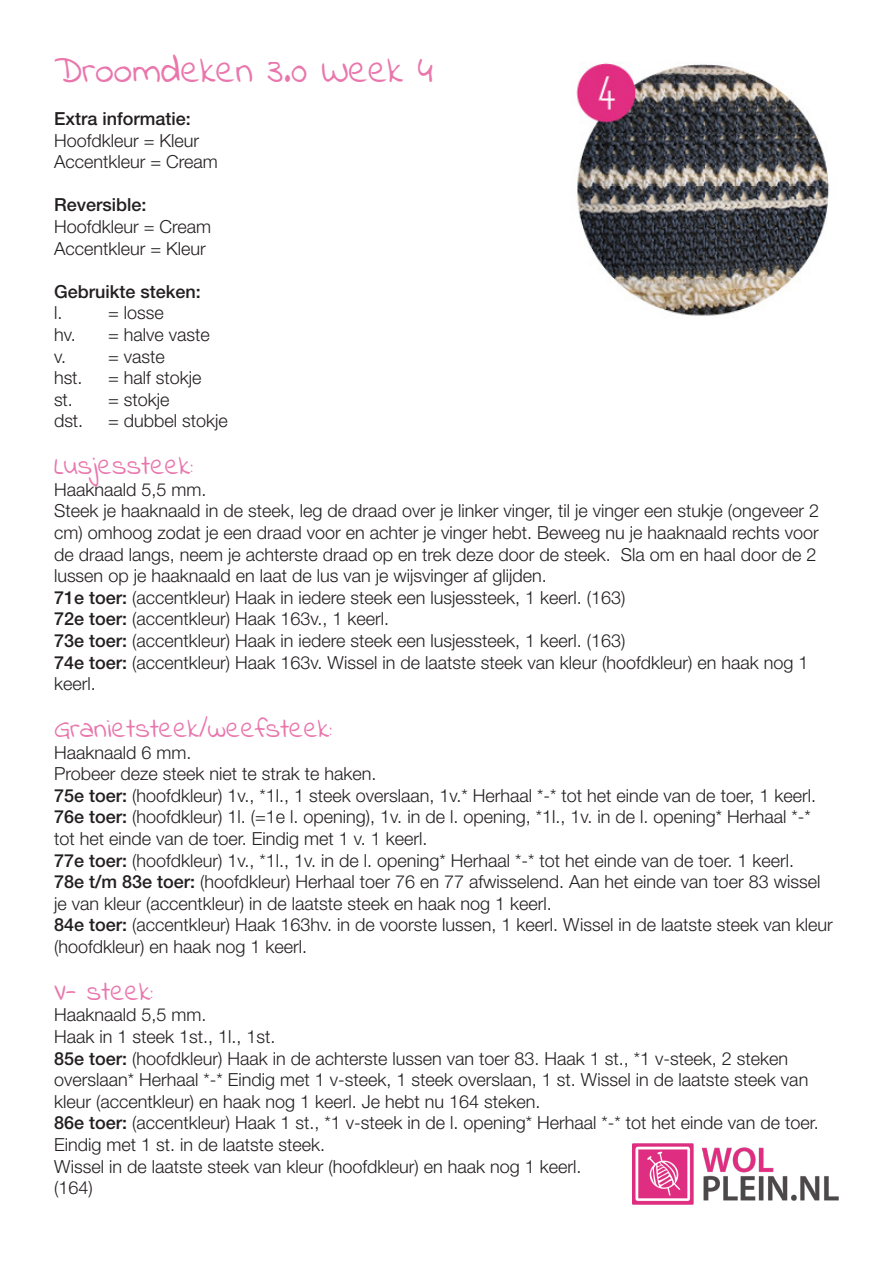
<style>
.page{position:relative;width:893px;height:1263px;background:#fff}
.page>*{position:absolute;margin:0;border:0;box-sizing:border-box;transform-origin:0 0}
.t1{font:28.5px "Indie Flower";color:#e976ac}
.t2{font:21px "Indie Flower";color:#e976ac}
.t3{font:300 18px/21.6px "Helvetica Neue LT Std";color:#231f20}
.t4{font:500 18px "Helvetica Neue LT Std";color:#231f20}
.s1{font-weight:500}
</style>
<div class="page">
<img style="left:633px;top:1143px;width:206px;height:62px">
<img style="left:576px;top:62px;width:253px;height:254px">
<p class="t1" style="left:54px;top:55px;width:381px">DROOMDEKEN 3.0 WEEK 4</p>
<p class="t4" style="left:54px;top:108px;width:138px">Extra informatie:</p>
<p class="t3" style="left:54px;top:129px;width:147px">Hoofdkleur = Kleur</p>
<p class="t3" style="left:54px;top:151px;width:165px">Accentkleur = Cream</p>
<p class="t4" style="left:54px;top:194px;width:94px">Reversible:</p>
<p class="t3" style="left:54px;top:215px;width:159px">Hoofdkleur = Cream</p>
<p class="t3" style="left:54px;top:237px;width:153px">Accentkleur = Kleur</p>
<p class="t4" style="left:54px;top:281px;width:148px">Gebruikte steken:</p>
<p class="t3" style="left:54px;top:302px;width:10px">l.</p>
<p class="t3" style="left:108px;top:302px;width:57px">= losse</p>
<p class="t3" style="left:54px;top:323px;width:157px">hv. = halve vaste</p>
<p class="t3" style="left:54px;top:345px;width:112px">v. = vaste</p>
<p class="t3" style="left:54px;top:367px;width:30px">hst.</p>
<p class="t3" style="left:108px;top:367px;width:95px">= half stokje</p>
<p class="t3" style="left:54px;top:388px;width:117px">st. = stokje</p>
<p class="t3" style="left:54px;top:410px;width:31px">dst.</p>
<p class="t3" style="left:108px;top:410px;width:121px">= dubbel stokje</p>
<p class="t2" style="left:54px;top:455px;width:140px">LUSJESSTEEK:</p>
<p class="t3" style="left:54px;top:478px;width:154px">Haaknaald 5,5 mm.</p>
<p class="t3" style="left:54px;top:500px;width:766px">Steek je haaknaald in de steek, leg de draad over je linker vinger, til je vinger een stukje (ongeveer 2 cm) omhoog zodat je een draad voor en achter je vinger hebt. Beweeg nu je haaknaald rechts voor de draad langs, neem je achterste draad op en trek deze door de steek. Sla om en haal door de 2 lussen op je haaknaald en laat de lus van je wijsvinger af glijden.</p>
<p class="t3" style="left:54px;top:586px;width:573px"><span class="s1">71e toer:</span> (accentkleur) Haak in iedere steek een lusjessteek, 1 keerl. (163)</p>
<p class="t3" style="left:54px;top:608px;width:337px"><span class="s1">72e toer:</span> (accentkleur) Haak 163v., 1 keerl.</p>
<p class="t3" style="left:54px;top:629px;width:573px"><span class="s1">73e toer:</span> (accentkleur) Haak in iedere steek een lusjessteek, 1 keerl. (163)</p>
<p class="t3" style="left:54px;top:651px;width:756px"><span class="s1">74e toer:</span> (accentkleur) Haak 163v. Wissel in de laatste steek van kleur (hoofdkleur) en haak nog 1 keerl.</p>
<p class="t2" style="left:54px;top:717px;width:279px">GRANIETSTEEK/WEEFSTEEK:</p>
<p class="t3" style="left:54px;top:741px;width:139px">Haaknaald 6 mm.</p>
<p class="t3" style="left:54px;top:763px;width:324px">Probeer deze steek niet te strak te haken.</p>
<p class="t3" style="left:54px;top:784px;width:764px"><span class="s1">75e toer:</span> (hoofdkleur) 1v., *1l., 1 steek overslaan, 1v.* Herhaal *-* tot het einde van de toer, 1 keerl.</p>
<p class="t3" style="left:54px;top:806px;width:758px"><span class="s1">76e toer:</span> (hoofdkleur) 1l. (=1e l. opening), 1v. in de l. opening, *1l., 1v. in de l. opening* Herhaal *-*</p>
<p class="t3" style="left:54px;top:827px;width:375px">tot het einde van de toer. Eindig met 1 v. 1 keerl.</p>
<p class="t3" style="left:54px;top:849px;width:741px"><span class="s1">77e toer:</span> (hoofdkleur) 1v., *1l., 1v. in de l. opening* Herhaal *-* tot het einde van de toer. 1 keerl.</p>
<p class="t3" style="left:54px;top:871px;width:768px"><span class="s1">78e t/m 83e toer:</span> (hoofdkleur) Herhaal toer 76 en 77 afwisselend. Aan het einde van toer 83 wissel</p>
<p class="t3" style="left:54px;top:892px;width:499px">je van kleur (accentkleur) in de laatste steek en haak nog 1 keerl.</p>
<p class="t3" style="left:54px;top:914px;width:780px"><span class="s1">84e toer:</span> (accentkleur) Haak 163hv. in de voorste lussen, 1 keerl. Wissel in de laatste steek van kleur (hoofdkleur) en haak nog 1 keerl.</p>
<p class="t2" style="left:54px;top:980px;width:101px">V- STEEK:</p>
<p class="t3" style="left:54px;top:1004px;width:154px">Haaknaald 5,5 mm.</p>
<p class="t3" style="left:54px;top:1025px;width:223px">Haak in 1 steek 1st., 1l., 1st.</p>
<p class="t3" style="left:54px;top:1047px;width:756px"><span class="s1">85e toer:</span> (hoofdkleur) Haak in de achterste lussen van toer 83. Haak 1 st., *1 v-steek, 2 steken overslaan* Herhaal *-* Eindig met 1 v-steek, 1 steek overslaan, 1 st. Wissel in de laatste steek van kleur (accentkleur) en haak nog 1 keerl. Je hebt nu 164 steken.</p>
<p class="t3" style="left:54px;top:1112px;width:766px"><span class="s1">86e toer:</span> (accentkleur) Haak 1 st., *1 v-steek in de l. opening* Herhaal *-* tot het einde van de toer.</p>
<p class="t3" style="left:54px;top:1133px;width:273px">Eindig met 1 st. in de laatste steek.</p>
<p class="t3" style="left:54px;top:1155px;width:529px">Wissel in de laatste steek van kleur (hoofdkleur) en haak nog 1 keerl. (164)</p>
</div>
